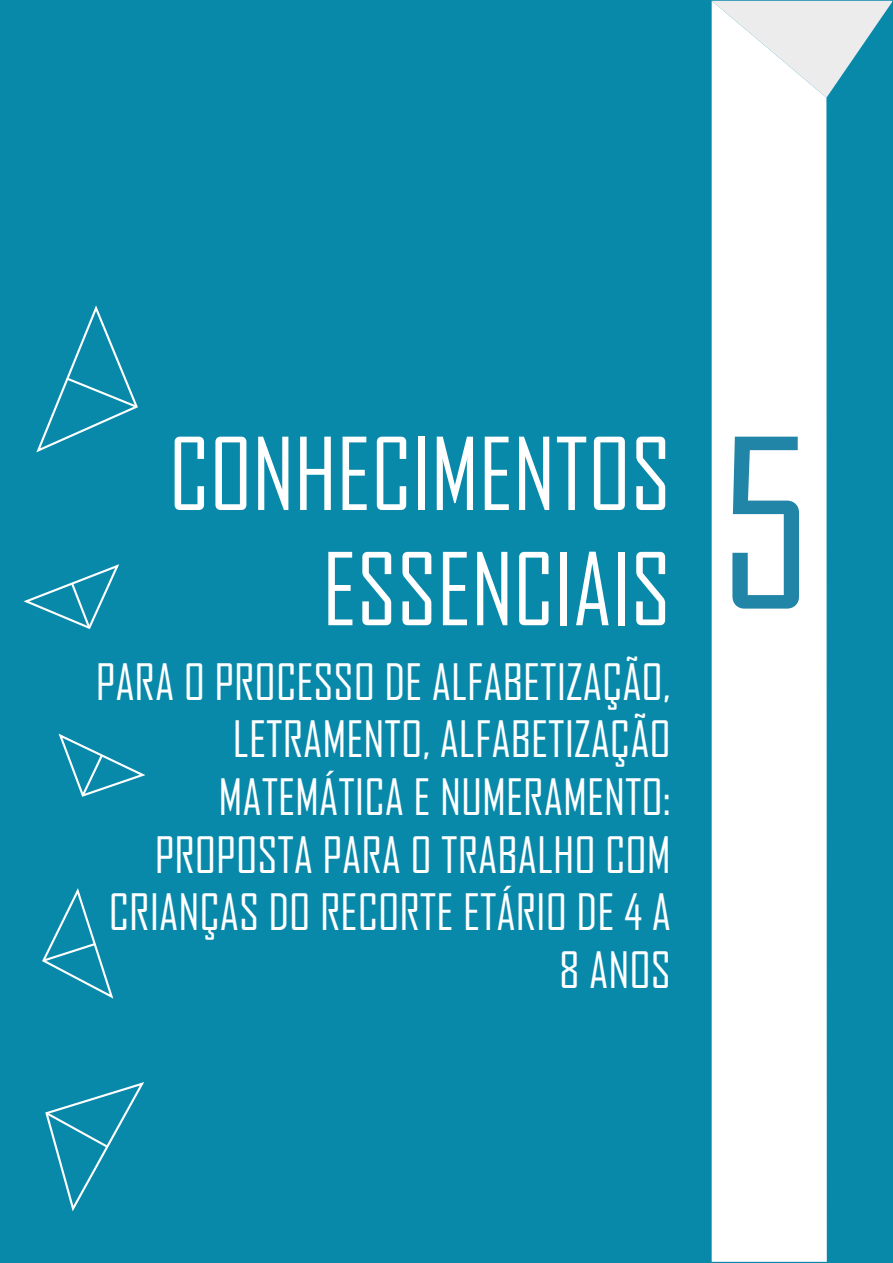
<style>
.page{position:relative;width:893px;height:1263px;background:#fff}
.page>*{position:absolute;margin:0;border:0;box-sizing:border-box;transform-origin:0 0}
.t1{font:225px "Agency FB";color:#2085a6}
.t2{font:96px/115.2px "Agency FB";color:#fff;text-align:right}
.t3{font:48px/57.6px "Agency FB";color:#fff;text-align:right}
</style>
<div class="page">
<div style="left:0;top:1px;width:892px;height:1262px;background:#0989aa"></div>
<svg style="left:827px;top:1px;width:65px;height:96px"></svg>
<div style="left:712px;top:1px;width:115px;height:1261px;background:#fff"></div>
<svg style="left:45px;top:1082px;width:100px;height:129px"></svg>
<svg style="left:42px;top:888px;width:72px;height:111px"></svg>
<svg style="left:58px;top:733px;width:87px;height:64px"></svg>
<svg style="left:23px;top:564px;width:97px;height:65px"></svg>
<svg style="left:36px;top:305px;width:102px;height:148px"></svg>
<p class="t2" style="left:169px;top:415px;width:504px">CONHECIMENTOS<br>ESSENCIAIS</p>
<p class="t3" style="left:96px;top:652px;width:577px">PARA O PROCESSO DE ALFABETIZAÇÃO,<br>LETRAMENTO, ALFABETIZAÇÃO<br>MATEMÁTICA E NUMERAMENTO:<br>PROPOSTA PARA O TRABALHO COM<br>CRIANÇAS DO RECORTE ETÁRIO DE 4 A<br>8 ANOS</p>
<p class="t1" style="left:719px;top:387px;width:94px">5</p>
</div>
